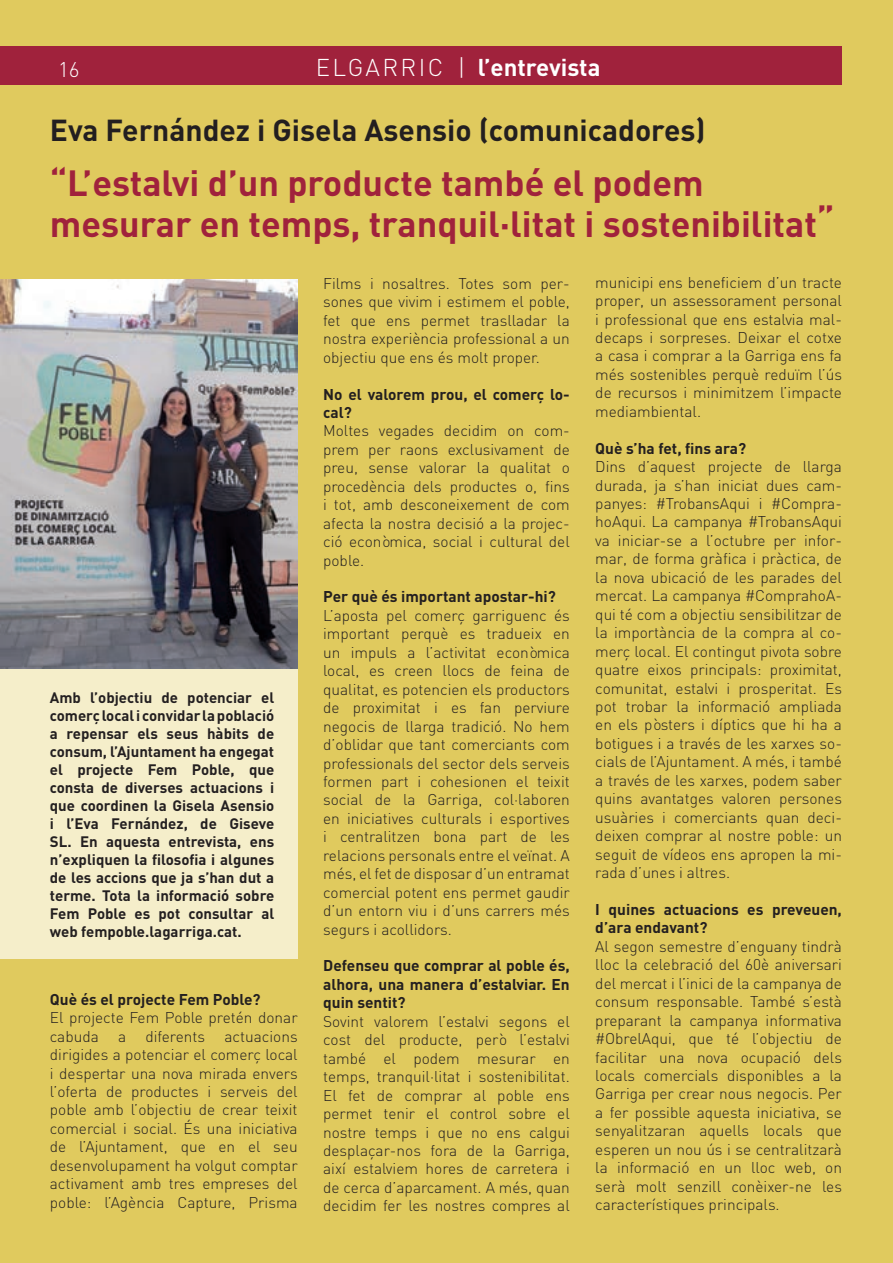
<style>
.page{position:relative;width:893px;height:1263px;background:#e0ca5e}
.page>*{position:absolute;margin:0;border:0;box-sizing:border-box;transform-origin:0 0}
.t1{font:700 36px/40.5px "DIN";color:#a0223c}
.t2{font:700 30px "DIN";color:#231f20}
.t3{font:700 24px "DIN";color:#fff}
.t4{font:300 21px "DIN";color:#fff}
.t5{font:300 15.45px/18.5px "DIN";color:#231f20;text-align:justify}
.t6{font:700 15.45px/18.5px "DIN";color:#231f20}
.t7{font:700 15px/18px "DIN";color:#231f20;text-align:justify}
.s1{font-weight:300}
</style>
<div class="page">
<div style="left:0;top:47px;width:842px;height:38px;background:#a0223c"></div>
<div style="left:0;top:448px;width:298px;height:511px;background:#f5eeca"></div>
<img style="left:1px;top:280px;width:297px;height:388px">
<h3 class="t4" style="left:58px;top:56px;width:23px">16</h3>
<h3 class="t3" style="left:316px;top:52px;width:286px"><span class="s1">ELGARRIC |</span> l’entrevista</h3>
<h2 class="t2" style="left:50px;top:111px;width:657px">Eva Fernández i Gisela Asensio (comunicadores)</h2>
<h1 class="t1" style="left:50px;top:162px;width:786px">“L’estalvi d’un producte també el podem mesurar en temps, tranquil·litat i sostenibilitat”</h1>
<p class="t7" style="left:50px;top:688px;width:226px">Amb l’objectiu de potenciar el comerç local i convidar la població a repensar els seus hàbits de consum, l’Ajuntament ha engegat el projecte Fem Poble, que consta de diverses actuacions i que coordinen la Gisela Asensio i l’Eva Fernández, de Giseve SL. En aquesta entrevista, ens n’expliquen la filosofia i algunes de les accions que ja s’han dut a terme. Tota la informació sobre Fem Poble es pot consultar al web fempoble.lagarriga.cat.</p>
<p class="t6" style="left:50px;top:989px;width:212px">Què és el projecte Fem Poble?</p>
<p class="t5" style="left:50px;top:1008px;width:249px">El projecte Fem Poble pretén donar cabuda a diferents actuacions dirigides a potenciar el comerç local i despertar una nova mirada envers l’oferta de productes i serveis del poble amb l’objectiu de crear teixit comercial i social. És una iniciativa de l’Ajuntament, que en el seu desenvolupament ha volgut comptar activament amb tres empreses del poble: l’Agència Capture, Prisma</p>
<p class="t5" style="left:323px;top:274px;width:248px">Films i nosaltres. Totes som per&shy;sones que vivim i estimem el poble, fet que ens permet traslladar la nostra experiència professional a un objectiu que ens és molt proper.</p>
<p class="t6" style="left:323px;top:384px;width:248px">No el valorem prou, el comerç lo&shy;cal?</p>
<p class="t5" style="left:323px;top:421px;width:248px">Moltes vegades decidim on com&shy;prem per raons exclusivament de preu, sense valorar la qualitat o procedència dels productes o, fins i tot, amb desconeixement de com afecta la nostra decisió a la projec&shy;ció econòmica, social i cultural del poble.</p>
<p class="t6" style="left:323px;top:587px;width:234px">Per què és important apostar-hi?</p>
<p class="t5" style="left:323px;top:606px;width:248px">L’aposta pel comerç garriguenc és important perquè es tradueix en un impuls a l’activitat econòmica local, es creen llocs de feina de qualitat, es potencien els productors de proximitat i es fan perviure negocis de llarga tradició. No hem d’oblidar que tant comerciants com professionals del sector dels serveis formen part i cohesionen el teixit social de la Garriga, col·laboren en iniciatives culturals i esportives i centralitzen bona part de les relacions personals entre el veïnat. A més, el fet de disposar d’un entramat comercial potent ens permet gaudir d’un entorn viu i d’uns carrers més segurs i acollidors.</p>
<p class="t6" style="left:323px;top:956px;width:248px;text-align:justify">Defenseu que comprar al poble és, alhora, una manera d’estalviar. En quin sentit?</p>
<p class="t5" style="left:323px;top:1012px;width:248px">Sovint valorem l’estalvi segons el cost del producte, però l’estalvi també el podem mesurar en temps, tranquil·litat i sostenibilitat.<br>El fet de comprar al poble ens permet tenir el control sobre el nostre temps i que no ens calgui desplaçar-nos fora de la Garriga, així estalviem hores de carretera i de cerca d’aparcament. A més, quan decidim fer les nostres compres al</p>
<p class="t5" style="left:595px;top:273px;width:248px">municipi ens beneficiem d’un tracte proper, un assessorament personal i professional que ens estalvia mal&shy;decaps i sorpreses. Deixar el cotxe a casa i comprar a la Garriga ens fa més sostenibles perquè reduïm l’ús de recursos i minimitzem l’impacte mediambiental.</p>
<p class="t6" style="left:595px;top:438px;width:152px">Què s’ha fet, fins ara?</p>
<p class="t5" style="left:595px;top:457px;width:248px">Dins d’aquest projecte de llarga durada, ja s’han iniciat dues cam&shy;panyes: #TrobansAqui i #Compra&shy;hoAqui. La campanya #TrobansAqui va iniciar-se a l’octubre per infor&shy;mar, de forma gràfica i pràctica, de la nova ubicació de les parades del mercat. La campanya #ComprahoA&shy;qui té com a objectiu sensibilitzar de la importància de la compra al co&shy;merç local. El contingut pivota sobre quatre eixos principals: proximitat, comunitat, estalvi i prosperitat. Es pot trobar la informació ampliada en els pòsters i díptics que hi ha a botigues i a través de les xarxes so&shy;cials de l’Ajuntament. A més, i també a través de les xarxes, podem saber quins avantatges valoren persones usuàries i comerciants quan deci&shy;deixen comprar al nostre poble: un seguit de vídeos ens apropen la mi&shy;rada d’unes i altres.</p>
<p class="t6" style="left:595px;top:899px;width:248px">I quines actuacions es preveuen, d’ara endavant?</p>
<p class="t5" style="left:595px;top:937px;width:248px">Al segon semestre d’enguany tindrà lloc la celebració del 60è aniversari del mercat i l’inici de la campanya de consum responsable. També s’està preparant la campanya informativa #ObrelAqui, que té l’objectiu de facilitar una nova ocupació dels locals comercials disponibles a la Garriga per crear nous negocis. Per a fer possible aquesta iniciativa, se senyalitzaran aquells locals que esperen un nou ús i se centralitzarà la informació en un lloc web, on serà molt senzill conèixer-ne les característiques principals.</p>
</div>
